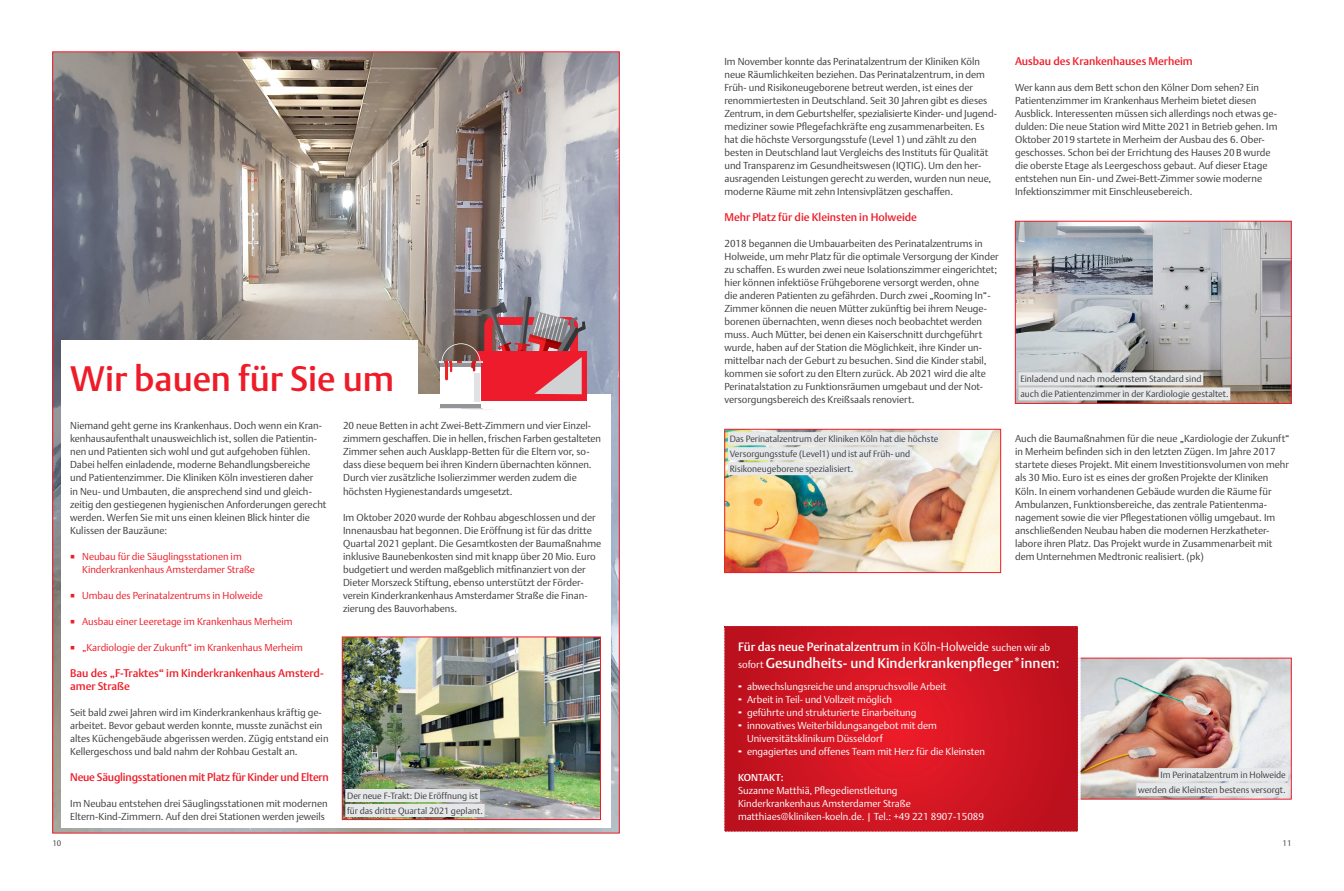
<style>
.page{position:relative;width:1344px;height:891px;background:#fff}
.page>*{position:absolute;margin:0;border:0;box-sizing:border-box;transform-origin:0 0}
.t1{font:500 35px "DTL Argo T";color:#ee1c28}
.t2{font:500 14px "DTL Argo T";color:#fff}
.t3{font:500 12px "DTL Argo T";color:#fff}
.t4{font:500 11px/13px "DTL Argo T";letter-spacing:-.005em;color:#ee1c28}
.t5{font:300 10px/13px "DTL Argo T";color:#3e3e3f}
.t6{font:300 10px/13px "DTL Argo T";color:#fff}
.t7{font:300 10px/13px "DTL Argo T";color:#ee1c28}
.t8{font:500 10px "DTL Argo T";color:#fff}
.t9{font:300 9px/15px "DTL Argo T";color:#3e3e3f}
.t10{font:300 8px "DTL Argo T";color:#3e3e3f}
.s1{font-weight:300}
.s2{font-weight:300;font-size:10px}
.s3{color:#e6e7e9}
</style>
<div class="page">
<img style="left:52px;top:51px;width:568px;height:782px">
<div style="left:61px;top:340px;width:356px;height:65px;background:#fff"></div>
<div style="left:61px;top:394px;width:550px;height:432px;background:#fff"></div>
<div style="left:477px;top:351px;width:109px;height:49px;background:#ee1b2d"></div>
<div style="left:441px;top:362px;width:40px;height:46px;background:linear-gradient(to right,#939598,#939598)"></div>
<hr style="left:439px;top:361px;width:43px;height:1px;background:#e6e7e9">
<hr style="left:439px;top:408px;width:43px;height:1px;background:#e6e7e9">
<div style="left:441px;top:367px;width:40px;height:36px;background:#fff"></div>
<svg style="left:461px;top:408px;width:21px;height:1px"></svg>
<svg style="left:441px;top:296px;width:145px;height:98px"></svg>
<div style="left:474px;top:373px;width:5px;height:29px;background:#e1e2e4"></div>
<img style="left:724px;top:428px;width:277px;height:144px">
<div style="left:728px;top:432px;width:212px;height:13px;background:#e6e7e9"></div>
<div style="left:728px;top:447px;width:184px;height:13px;background:#e6e7e9"></div>
<div style="left:728px;top:462px;width:127px;height:13px;background:#e6e7e9"></div>
<img style="left:1081px;top:657px;width:210px;height:142px">
<div style="left:1158px;top:767px;width:130px;height:13px;background:#e6e7e9"></div>
<div style="left:1136px;top:782px;width:152px;height:13px;background:#e6e7e9"></div>
<svg style="left:724px;top:626px;width:357px;height:206px;background:#ce1824"></svg>
<svg style="left:1015px;top:220px;width:276px;height:183px;background:#b0afb2"></svg>
<div style="left:1018px;top:372px;width:185px;height:13px;background:#e6e7e9"></div>
<div style="left:1018px;top:387px;width:212px;height:13px;background:#e6e7e9"></div>
<img style="left:342px;top:636px;width:259px;height:183px">
<div style="left:345px;top:788px;width:135px;height:13px;background:#e6e7e9"></div>
<div style="left:345px;top:803px;width:139px;height:13px;background:#e6e7e9"></div>
<svg style="left:738px;top:684px;width:14px;height:6px"></svg>
<svg style="left:738px;top:697px;width:14px;height:6px"></svg>
<svg style="left:738px;top:710px;width:14px;height:6px"></svg>
<svg style="left:738px;top:723px;width:14px;height:6px"></svg>
<svg style="left:738px;top:749px;width:14px;height:6px"></svg>
<h1 class="t1" style="left:70px;top:357px;width:326px">Wir bauen für Sie um</h1>
<p class="t5" style="left:70px;top:419px;width:258px">Niemand geht gerne ins Krankenhaus. Doch wenn ein Kran&shy;kenhausaufenthalt unausweichlich ist, sollen die Patientin&shy;nen und Patienten sich wohl und gut aufgehoben fühlen.<br>Dabei helfen einladende, moderne Behandlungsbereiche und Patientenzimmer. Die Kliniken Köln investieren daher<br>in Neu- und Umbauten, die ansprechend sind und gleich&shy;zeitig den gestiegenen hygienischen Anforderungen gerecht werden. Werfen Sie mit uns einen kleinen Blick hinter die Kulissen der Bauzäune:</p>
<p class="t7" style="left:82px;top:549px;width:174px">Neubau für die Säuglingsstationen im<br>Kinderkrankenhaus Amsterdamer Straße</p>
<p class="t7" style="left:82px;top:588px;width:182px">Umbau des Perinatalzentrums in Holweide</p>
<p class="t7" style="left:82px;top:614px;width:212px">Ausbau einer Leeretage im Krankenhaus Merheim</p>
<p class="t7" style="left:82px;top:640px;width:222px">„Kardiologie der Zukunft“ im Krankenhaus Merheim</p>
<p class="t4" style="left:70px;top:666px;width:255px">Bau des „F-Traktes“ im Kinderkrankenhaus Amsterd&shy;amer Straße</p>
<p class="t5" style="left:70px;top:705px;width:260px">Seit bald zwei Jahren wird im Kinderkrankenhaus kräftig ge&shy;arbeitet. Bevor gebaut werden konnte, musste zunächst ein altes Küchengebäude abgerissen werden. Zügig entstand ein Kellergeschoss und bald nahm der Rohbau Gestalt an.</p>
<p class="t4" style="left:70px;top:770px;width:260px">Neue Säuglingsstationen mit Platz für Kinder und Eltern</p>
<p class="t5" style="left:70px;top:796px;width:259px">Im Neubau entstehen drei Säuglingsstationen mit modernen<br>Eltern-Kind-Zimmern. Auf den drei Stationen werden jeweils</p>
<p class="t5" style="left:343px;top:419px;width:259px">20 neue Betten in acht Zwei-Bett-Zimmern und vier Einzel&shy;zimmern geschaffen. Die in hellen, frischen Farben gestalteten Zimmer sehen auch Ausklapp-Betten für die Eltern vor, so&shy;dass diese bequem bei ihren Kindern übernachten können.<br>Durch vier zusätzliche Isolierzimmer werden zudem die höchsten Hygienestandards umgesetzt.</p>
<p class="t5" style="left:343px;top:510px;width:260px">Im Oktober 2020 wurde der Rohbau abgeschlossen und der Innenausbau hat begonnen. Die Eröffnung ist für das dritte Quartal 2021 geplant. Die Gesamtkosten der Baumaßnahme inklusive Baunebenkosten sind mit knapp über 20 Mio. Euro budgetiert und werden maßgeblich mitfinanziert von der Dieter Morszeck Stiftung, ebenso unterstützt der Förder&shy;verein Kinderkrankenhaus Amsterdamer Straße die Finan&shy;zierung des Bauvorhabens.</p>
<p class="t9" style="left:347px;top:787px;width:137px">Der neue F-Trakt: Die Eröffnung ist für das dritte Quartal 2021 geplant.</p>
<p class="t5" style="left:724px;top:55px;width:274px">Im November konnte das Perinatalzentrum der Kliniken Köln neue Räumlichkeiten beziehen. Das Perinatalzentrum, in dem Früh- und Risikoneugeborene betreut werden, ist eines der renommiertesten in Deutschland. Seit 30 Jahren gibt es dieses Zentrum, in dem Geburtshelfer, spezialisierte Kinder- und Jugend&shy;mediziner sowie Pflegefachkräfte eng zusammenarbeiten. Es hat die höchste Versorgungsstufe (Level 1) und zählt zu den besten in Deutschland laut Vergleichs des Instituts für Qualität und Transparenz im Gesundheitswesen (IQTIG). Um den her&shy;ausragenden Leistungen gerecht zu werden, wurden nun neue, moderne Räume mit zehn Intensivplätzen geschaffen.</p>
<p class="t4" style="left:724px;top:211px;width:194px">Mehr Platz für die Kleinsten in Holweide</p>
<p class="t5" style="left:724px;top:237px;width:276px">2018 begannen die Umbauarbeiten des Perinatalzentrums in Holweide, um mehr Platz für die optimale Versorgung der Kinder zu schaffen. Es wurden zwei neue Isolationszimmer eingerichtet; hier können infektiöse Frühgeborene versorgt werden, ohne<br>die anderen Patienten zu gefährden. Durch zwei „Rooming In“- Zimmer können die neuen Mütter zukünftig bei ihrem Neuge&shy;borenen übernachten, wenn dieses noch beobachtet werden muss. Auch Mütter, bei denen ein Kaiserschnitt durchgeführt wurde, haben auf der Station die Möglichkeit, ihre Kinder un&shy;mittelbar nach der Geburt zu besuchen. Sind die Kinder stabil, kommen sie sofort zu den Eltern zurück. Ab 2021 wird die alte Perinatalstation zu Funktionsräumen umgebaut und der Not&shy;versorgungsbereich des Kreißsaals renoviert.</p>
<p class="t9" style="left:730px;top:430px;width:210px">Das Perinatalzentrum der Kliniken Köln hat die höchste<br>Versorgungsstufe (Level1) und ist auf Früh- und<br>Risikoneugeborene spezialisiert.</p>
<p class="t4" style="left:1015px;top:55px;width:179px">Ausbau des Krankenhauses Merheim</p>
<p class="t5" style="left:1015px;top:81px;width:264px">Wer kann aus dem Bett schon den Kölner Dom sehen? Ein Patientenzimmer im Krankenhaus Merheim bietet diesen Ausblick. Interessenten müssen sich allerdings noch etwas ge&shy;dulden: Die neue Station wird Mitte 2021 in Betrieb gehen. Im Oktober 2019 startete in Merheim der Ausbau des 6. Ober&shy;geschosses. Schon bei der Errichtung des Hauses 20B wurde die oberste Etage als Leergeschoss gebaut. Auf dieser Etage entstehen nun Ein- und Zwei-Bett-Zimmer sowie moderne Infektionszimmer mit Einschleusebereich.</p>
<p class="t9" style="left:1020px;top:371px;width:210px">Einladend und nach modernstem Standard sind<br>auch die Patientenzimmer in der Kardiologie gestaltet.</p>
<p class="t5" style="left:1015px;top:432px;width:276px">Auch die Baumaßnahmen für die neue „Kardiologie der Zukunft“ in Merheim befinden sich in den letzten Zügen. Im Jahre 2017 startete dieses Projekt. Mit einem Investitionsvolumen von mehr als 30 Mio. Euro ist es eines der großen Projekte der Kliniken Köln. In einem vorhandenen Gebäude wurden die Räume für Ambulanzen, Funktionsbereiche, das zentrale Patientenma&shy;nagement sowie die vier Pflegestationen völlig umgebaut. Im anschließenden Neubau haben die modernen Herzkatheter&shy;labore ihren Platz. Das Projekt wurde in Zusammenarbeit mit dem Unternehmen Medtronic realisiert. (pk)</p>
<p class="t3" style="left:738px;top:639px;width:313px">Für das neue Perinatalzentrum <span class="s1">in Köln-Holweide</span> <span class="s2">suchen wir ab</span></p>
<h2 class="t2" style="left:738px;top:654px;width:323px"><span class="s2">sofort</span> Gesundheits- und Kinderkrankenpfleger*innen<span class="s1">:</span></h2>
<p class="t6" style="left:747px;top:679px;width:239px">abwechslungsreiche und anspruchsvolle Arbeit<br>Arbeit in Teil- und Vollzeit möglich<br>geführte und strukturierte Einarbeitung<br>innovatives Weiterbildungsangebot mit dem Universitätsklinikum Düsseldorf<br>engagiertes und offenes Team mit Herz für die Kleinsten</p>
<p class="t8" style="left:738px;top:771px;width:47px">KONTAKT:</p>
<p class="t6" style="left:738px;top:783px;width:247px">Suzanne Matthiä, Pflegedienstleitung<br>Kinderkrankenhaus Amsterdamer Straße matthiaes@kliniken-koeln.de. | Tel.: +49 221 8907-15089</p>
<p class="t9" style="left:1138px;top:766px;width:152px;text-align:right">Im Perinatalzentrum in Holweide<span class="s3">. </span>werden die Kleinsten bestens versorgt.<span class="s3">.</span></p>
<p class="t10" style="left:52px;top:837px;width:10px">10</p>
<p class="t10" style="left:1282px;top:837px;width:10px">11</p>
</div>
